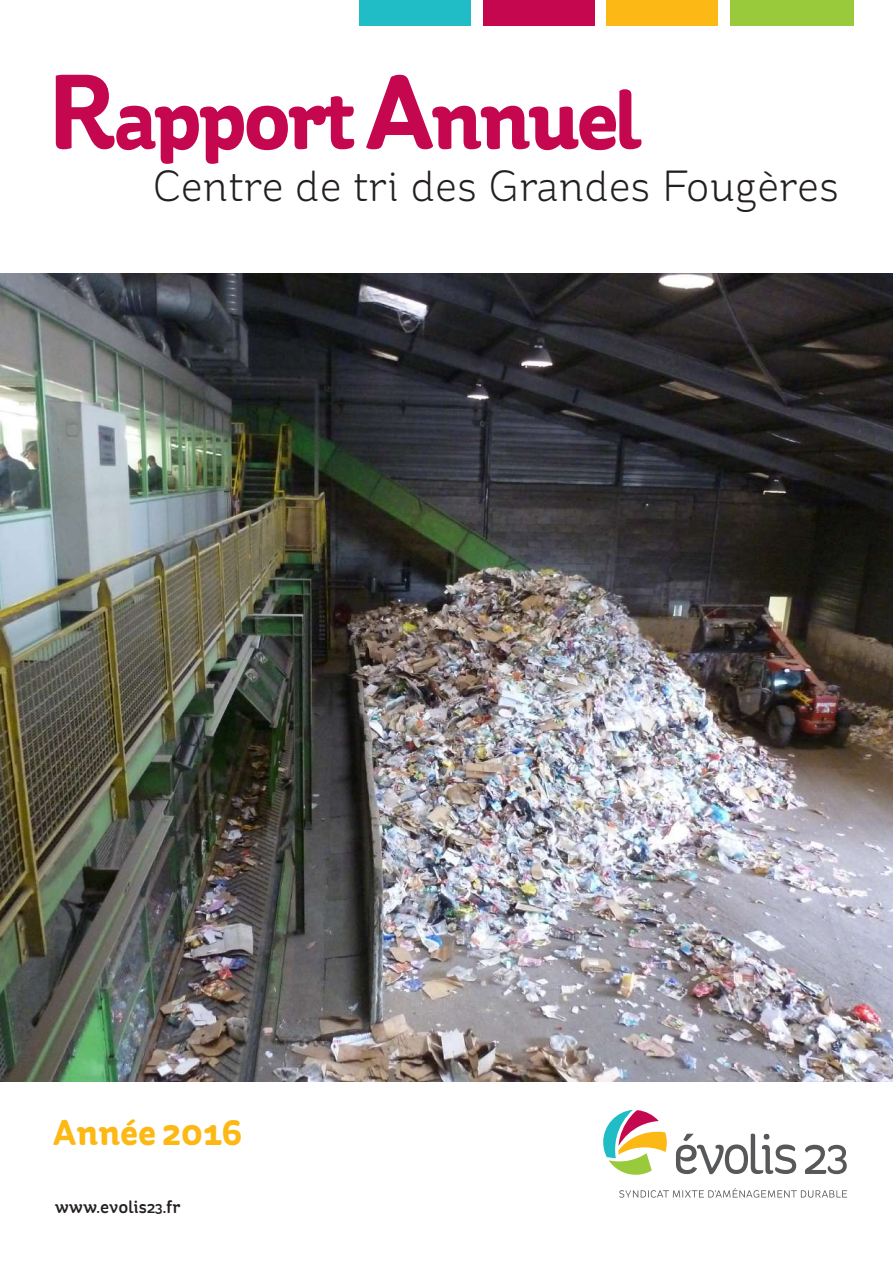
<style>
.page{position:relative;width:893px;height:1263px;background:#fff}
.page>*{position:absolute;margin:0;border:0;box-sizing:border-box;transform-origin:0 0}
.t1{font:700 85.5px "St Ryde";letter-spacing:-.04em;color:#c50750}
.t2{font:300 43.5px "St Ryde";color:#231f20}
.t3{font:700 36px "St Ryde";color:#fcb814}
.t4{font:500 18px "St Ryde";color:#231f20}
.s1{font-size:106.5px}
.s2{font-size:16.2px}
.s3{font-size:14.4px}
</style>
<div class="page">
<div style="left:359px;top:0;width:112px;height:26px;background:#21bdc6"></div>
<div style="left:483px;top:0;width:111px;height:26px;background:#c50750"></div>
<div style="left:606px;top:0;width:112px;height:26px;background:#fcb814"></div>
<div style="left:730px;top:0;width:124px;height:26px;background:#99ca3b"></div>
<svg style="left:676px;top:1133px;width:120px;height:41px"></svg>
<svg style="left:805px;top:1145px;width:42px;height:29px"></svg>
<svg style="left:603px;top:1110px;width:64px;height:65px"></svg>
<svg style="left:619px;top:1188px;width:228px;height:9px"></svg>
<img style="left:0;top:273px;width:893px;height:808px">
<h1 class="t1" style="left:47px;top:69px;width:596px"><span class="s1">R</span>apport <span class="s1">A</span>nnuel</h1>
<p class="t2" style="left:152px;top:160px;width:688px">Centre de tri des Grandes Fougères</p>
<p class="t3" style="left:53px;top:1111px;width:191px">Année 2016</p>
<p class="t4" style="left:55px;top:1196px;width:127px">www.evolis<span class="s2">2</span><span class="s3">3</span>.fr</p>
</div>
